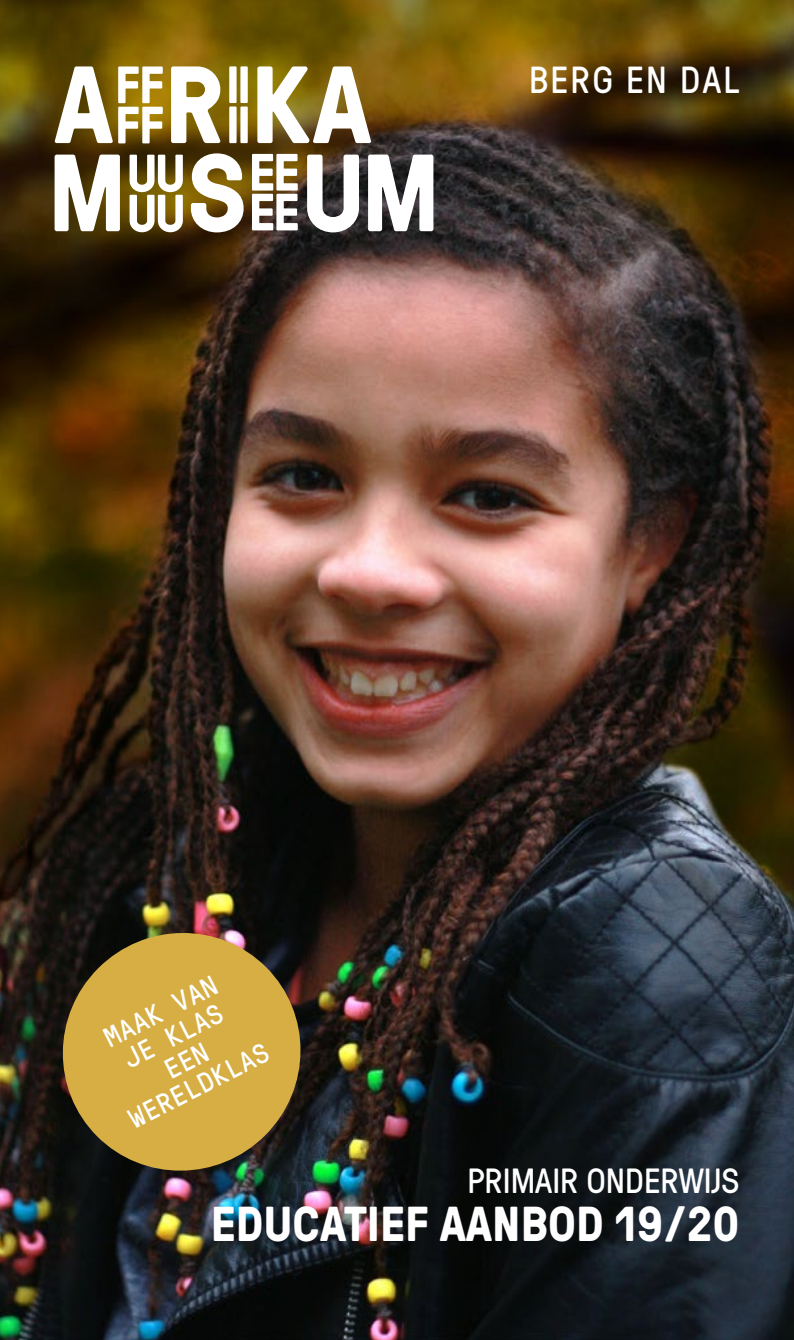
<style>
.page{position:relative;width:794px;height:1340px;background:#fff}
.page>*{position:absolute;margin:0;border:0;box-sizing:border-box;transform-origin:0 0}
.t1{font:700 49px "GT Pressura";color:#fff}
.t2{font:37.62px "GT Pressura";letter-spacing:.06em;color:#fff}
.t3{font:35px "GT Pressura";color:#fff}
.t4{font:28px/28px "GT Pressura Mono";color:#fff;text-align:center}
</style>
<div class="page">
<img style="left:0;top:0;width:794px;height:1339px">
<svg style="left:51px;top:921px;width:261px;height:261px;fill:#d7ae44"></svg>
<svg style="left:257px;top:66px;width:114px;height:77px"></svg>
<svg style="left:55px;top:66px;width:108px;height:77px"></svg>
<svg style="left:171px;top:66px;width:50px;height:77px"></svg>
<div style="left:229px;top:66px;width:8px;height:37px;background:#fff"></div>
<div style="left:240px;top:66px;width:8px;height:37px;background:#fff"></div>
<div style="left:229px;top:106px;width:8px;height:37px;background:#fff"></div>
<div style="left:240px;top:106px;width:8px;height:37px;background:#fff"></div>
<svg style="left:55px;top:155px;width:65px;height:76px"></svg>
<svg style="left:191px;top:153px;width:53px;height:79px"></svg>
<svg style="left:130px;top:155px;width:53px;height:77px"></svg>
<svg style="left:368px;top:155px;width:65px;height:76px"></svg>
<svg style="left:307px;top:155px;width:52px;height:77px"></svg>
<svg style="left:252px;top:154px;width:46px;height:76px"></svg>
<h2 class="t2" style="left:529px;top:53px;width:212px">BERG EN DAL</h2>
<p class="t4" style="left:85px;top:1031px;width:155px;rotate:-27deg">MAAK VAN<br>JE KLAS<br>EEN<br>WERELDKLAS</p>
<p class="t3" style="left:467px;top:1155px;width:273px">PRIMAIR ONDERWIJS</p>
<h1 class="t1" style="left:211px;top:1187px;width:530px">EDUCATIEF AANBOD 19/20</h1>
</div>
